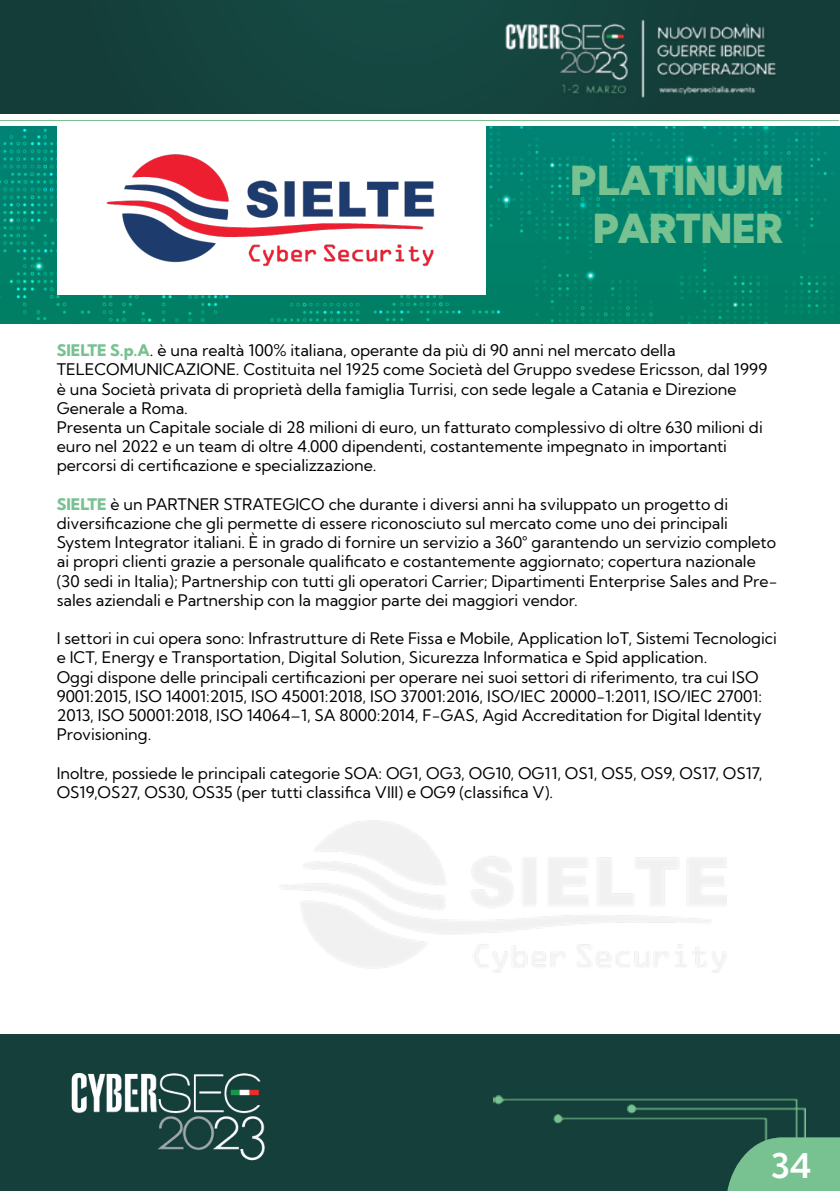
<style>
.page{position:relative;width:840px;height:1191px;background:#fff}
.page>*{position:absolute;margin:0;border:0;box-sizing:border-box;transform-origin:0 0}
.t1{font:900 40px/48px "Kumbh Sans";color:#78c191;text-align:center}
.t2{font:600 34px "Kumbh Sans";color:#fff}
.t3{font:16px/19.2px "Kumbh Sans";color:#000}
.s1{font-weight:800;color:#78c191}
</style>
<div class="page">
<div style="left:0;top:1034px;width:839px;height:157px;background:#143f3a"></div>
<img style="left:493px;top:1095px;width:312px;height:42px">
<img style="left:71px;top:1073px;width:194px;height:88px">
<img style="left:727px;top:1137px;width:112px;height:54px">
<img style="left:0;top:126px;width:839px;height:197px">
<img style="left:57px;top:126px;width:428px;height:169px">
<div style="left:0;top:0;width:839px;height:113px;background:#15423d"></div>
<hr style="left:0;top:120px;width:838px;height:1px;background:#78c191">
<img style="left:505px;top:19px;width:271px;height:79px">
<h1 class="t1" style="left:570px;top:156px;width:214px">PLATINUM<br>PARTNER</h1>
<p class="t3" style="left:57px;top:341px;width:711px"><span class="s1">SIELTE S.p.A</span>. è una realtà 100% italiana, operante da più di 90 anni nel mercato della TELECOMUNICAZIONE. Costituita nel 1925 come Società del Gruppo svedese Ericsson, dal 1999 è una Società privata di proprietà della famiglia Turrisi, con sede legale a Catania e Direzione Generale a Roma.<br>Presenta un Capitale sociale di 28 milioni di euro, un fatturato complessivo di oltre 630 milioni di euro nel 2022 e un team di oltre 4.000 dipendenti, costantemente impegnato in importanti percorsi di certificazione e specializzazione.</p>
<p class="t3" style="left:57px;top:494px;width:721px"><span class="s1">SIELTE</span> è un PARTNER STRATEGICO che durante i diversi anni ha sviluppato un progetto di diversificazione che gli permette di essere riconosciuto sul mercato come uno dei principali System Integrator italiani. È in grado di fornire un servizio a 360° garantendo un servizio completo ai propri clienti grazie a personale qualificato e costantemente aggiornato; copertura nazionale (30 sedi in Italia); Partnership con tutti gli operatori Carrier; Dipartimenti Enterprise Sales and Pre&shy;sales aziendali e Partnership con la maggior parte dei maggiori vendor.</p>
<p class="t3" style="left:57px;top:629px;width:721px">I settori in cui opera sono: Infrastrutture di Rete Fissa e Mobile, Application IoT, Sistemi Tecnologici e ICT, Energy e Transportation, Digital Solution, Sicurezza Informatica e Spid application.<br>Oggi dispone delle principali certificazioni per operare nei suoi settori di riferimento, tra cui ISO 9001:2015, ISO 14001:2015, ISO 45001:2018, ISO 37001:2016, ISO/IEC 20000-1:2011, ISO/IEC 27001:<br>2013, ISO 50001:2018, ISO 14064–1, SA 8000:2014, F-GAS, Agid Accreditation for Digital Identity Provisioning.</p>
<p class="t3" style="left:57px;top:763px;width:706px">Inoltre, possiede le principali categorie SOA: OG1, OG3, OG10, OG11, OS1, OS5, OS9, OS17, OS17,<br>OS19,OS27, OS30, OS35 (per tutti classifica VIII) e OG9 (classifica V).</p>
<h2 class="t2" style="left:770px;top:1144px;width:42px">34</h2>
</div>
